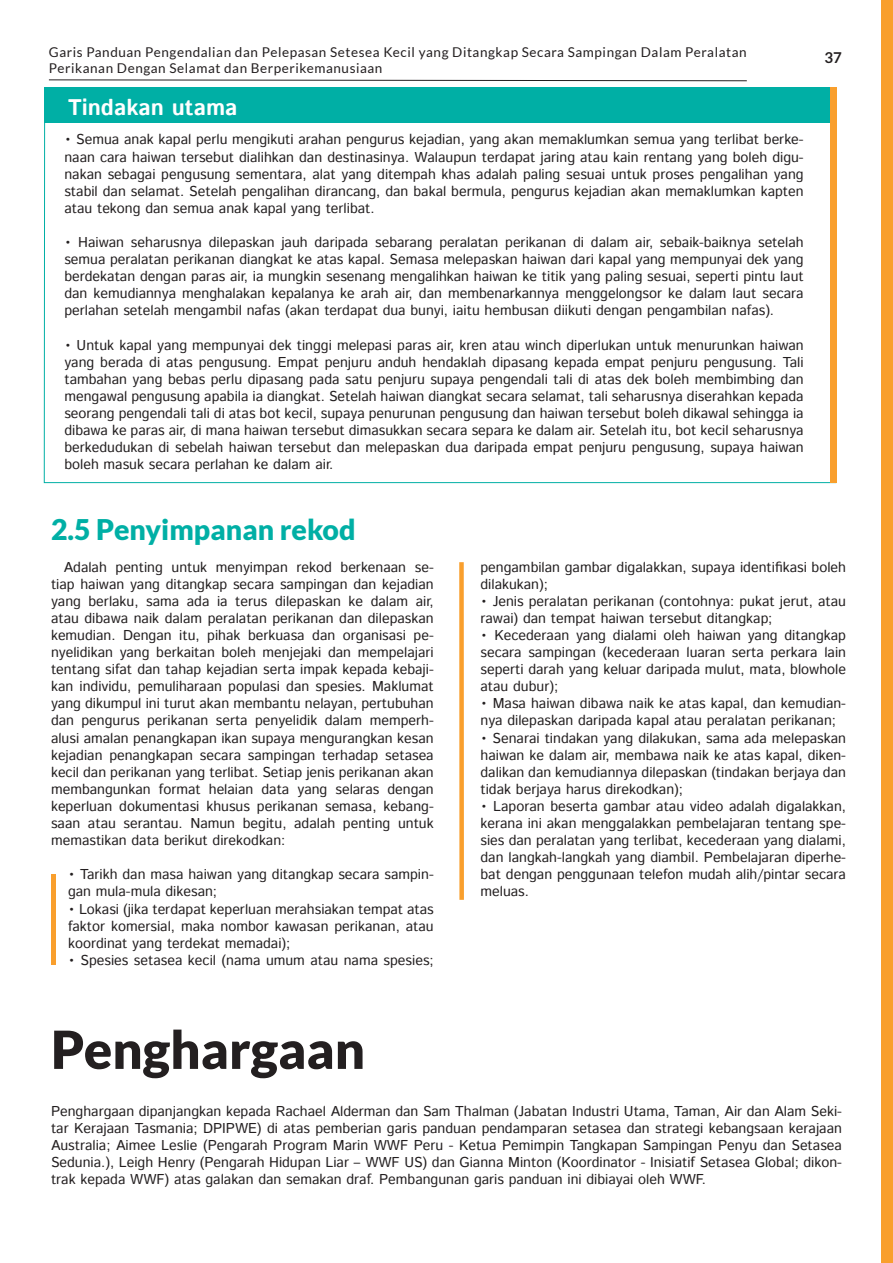
<style>
.page{position:relative;width:893px;height:1263px;background:#fff}
.page>*{position:absolute;margin:0;border:0;box-sizing:border-box;transform-origin:0 0}
.t1{font:900 52.5px "Lato";color:#231f20}
.t2{font:900 28.5px "Lato";color:#00afa5}
.t3{font:700 22.5px "Istok Web";color:#fff}
.t4{font:700 15px "Lato";color:#231f20}
.Paragraph{font:14.25px/17.1px "Istok Web";color:#231f20;text-align:justify}
.t5{font:13.5px/16.2px "Lato";letter-spacing:.04em;color:#231f20}
</style>
<div class="page">
<svg style="left:49px;top:79px;width:698px;height:2px"></svg>
<hr style="left:51px;top:874px;width:4px;height:90px;background:#f99f2d">
<div style="left:459px;top:562px;width:5px;height:338px;background:#f99f2d"></div>
<svg style="left:44px;top:87px;width:793px;height:396px"></svg>
<div style="left:45px;top:88px;width:790px;height:35px;background:#00afa5"></div>
<div style="left:831px;top:88px;width:6px;height:395px;background:#f99f2d"></div>
<div style="left:881px;top:0;width:12px;height:1263px;background:#f99f2d"></div>
<p class="t5" style="left:49px;top:44px;width:699px">Garis Panduan Pengendalian dan Pelepasan Setesea Kecil yang Ditangkap Secara Sampingan Dalam Peralatan<br>Perikanan Dengan Selamat dan Berperikemanusiaan</p>
<h3 class="t3" style="left:68px;top:92px;width:171px">Tindakan utama</h3>
<p class="Paragraph" style="left:64px;top:132px;width:741px">• Semua anak kapal perlu mengikuti arahan pengurus kejadian, yang akan memaklumkan semua yang terlibat berke&shy;naan cara haiwan tersebut dialihkan dan destinasinya. Walaupun terdapat jaring atau kain rentang yang boleh digu&shy;nakan sebagai pengusung sementara, alat yang ditempah khas adalah paling sesuai untuk proses pengalihan yang stabil dan selamat. Setelah pengalihan dirancang, dan bakal bermula, pengurus kejadian akan memaklumkan kapten atau tekong dan semua anak kapal yang terlibat.</p>
<p class="Paragraph" style="left:64px;top:234px;width:741px">• Haiwan seharusnya dilepaskan jauh daripada sebarang peralatan perikanan di dalam air, sebaik-baiknya setelah semua peralatan perikanan diangkat ke atas kapal. Semasa melepaskan haiwan dari kapal yang mempunyai dek yang berdekatan dengan paras air, ia mungkin sesenang mengalihkan haiwan ke titik yang paling sesuai, seperti pintu laut dan kemudiannya menghalakan kepalanya ke arah air, dan membenarkannya menggelongsor ke dalam laut secara perlahan setelah mengambil nafas (akan terdapat dua bunyi, iaitu hembusan diikuti dengan pengambilan nafas).</p>
<p class="Paragraph" style="left:64px;top:337px;width:741px">• Untuk kapal yang mempunyai dek tinggi melepasi paras air, kren atau winch diperlukan untuk menurunkan haiwan yang berada di atas pengusung. Empat penjuru anduh hendaklah dipasang kepada empat penjuru pengusung. Tali tambahan yang bebas perlu dipasang pada satu penjuru supaya pengendali tali di atas dek boleh membimbing dan mengawal pengusung apabila ia diangkat. Setelah haiwan diangkat secara selamat, tali seharusnya diserahkan kepada seorang pengendali tali di atas bot kecil, supaya penurunan pengusung dan haiwan tersebut boleh dikawal sehingga ia dibawa ke paras air, di mana haiwan tersebut dimasukkan secara separa ke dalam air. Setelah itu, bot kecil seharusnya berkedudukan di sebelah haiwan tersebut dan melepaskan dua daripada empat penjuru pengusung, supaya haiwan boleh masuk secara perlahan ke dalam air.</p>
<h2 class="t2" style="left:51px;top:513px;width:306px">2.5 Penyimpanan rekod</h2>
<p class="t4" style="left:824px;top:49px;width:19px">37</p>
<p class="Paragraph" style="left:51px;top:559px;width:384px;text-indent:13px">Adalah penting untuk menyimpan rekod berkenaan se&shy;tiap haiwan yang ditangkap secara sampingan dan kejadian yang berlaku, sama ada ia terus dilepaskan ke dalam air, atau dibawa naik dalam peralatan perikanan dan dilepaskan kemudian. Dengan itu, pihak berkuasa dan organisasi pe&shy;nyelidikan yang berkaitan boleh menjejaki dan mempelajari tentang sifat dan tahap kejadian serta impak kepada kebaji&shy;kan individu, pemuliharaan populasi dan spesies. Maklumat yang dikumpul ini turut akan membantu nelayan, pertubuhan dan pengurus perikanan serta penyelidik dalam memperh&shy;alusi amalan penangkapan ikan supaya mengurangkan kesan kejadian penangkapan secara sampingan terhadap setasea kecil dan perikanan yang terlibat. Setiap jenis perikanan akan membangunkan format helaian data yang selaras dengan keperluan dokumentasi khusus perikanan semasa, kebang&shy;saan atau serantau. Namun begitu, adalah penting untuk memastikan data berikut direkodkan:</p>
<p class="Paragraph" style="left:68px;top:867px;width:367px">• Tarikh dan masa haiwan yang ditangkap secara sampin&shy;gan mula-mula dikesan;</p>
<p class="Paragraph" style="left:68px;top:901px;width:367px">• Lokasi (jika terdapat keperluan merahsiakan tempat atas faktor komersial, maka nombor kawasan perikanan, atau koordinat yang terdekat memadai);</p>
<p class="Paragraph" style="left:68px;top:952px;width:367px">• Spesies setasea kecil (nama umum atau nama spesies;</p>
<h1 class="t1" style="left:51px;top:1019px;width:316px">Penghargaan</h1>
<p class="Paragraph" style="left:480px;top:559px;width:367px">pengambilan gambar digalakkan, supaya identifikasi boleh dilakukan);</p>
<p class="Paragraph" style="left:480px;top:593px;width:367px">• Jenis peralatan perikanan (contohnya: pukat jerut, atau rawai) dan tempat haiwan tersebut ditangkap;</p>
<p class="Paragraph" style="left:480px;top:627px;width:367px">• Kecederaan yang dialami oleh haiwan yang ditangkap secara sampingan (kecederaan luaran serta perkara lain seperti darah yang keluar daripada mulut, mata, blowhole atau dubur);</p>
<p class="Paragraph" style="left:480px;top:696px;width:367px">• Masa haiwan dibawa naik ke atas kapal, dan kemudian&shy;nya dilepaskan daripada kapal atau peralatan perikanan;</p>
<p class="Paragraph" style="left:480px;top:730px;width:367px">• Senarai tindakan yang dilakukan, sama ada melepaskan haiwan ke dalam air, membawa naik ke atas kapal, diken&shy;dalikan dan kemudiannya dilepaskan (tindakan berjaya dan tidak berjaya harus direkodkan);</p>
<p class="Paragraph" style="left:480px;top:798px;width:367px">• Laporan beserta gambar atau video adalah digalakkan, kerana ini akan menggalakkan pembelajaran tentang spe&shy;sies dan peralatan yang terlibat, kecederaan yang dialami, dan langkah-langkah yang diambil. Pembelajaran diperhe&shy;bat dengan penggunaan telefon mudah alih/pintar secara meluas.</p>
<p class="Paragraph" style="left:51px;top:1103px;width:792px">Penghargaan dipanjangkan kepada Rachael Alderman dan Sam Thalman (Jabatan Industri Utama, Taman, Air dan Alam Seki&shy;tar Kerajaan Tasmania; DPIPWE) di atas pemberian garis panduan pendamparan setasea dan strategi kebangsaan kerajaan Australia; Aimee Leslie (Pengarah Program Marin WWF Peru - Ketua Pemimpin Tangkapan Sampingan Penyu dan Setasea Sedunia.), Leigh Henry (Pengarah Hidupan Liar – WWF US) dan Gianna Minton (Koordinator - Inisiatif Setasea Global; dikon&shy;trak kepada WWF) atas galakan dan semakan draf. Pembangunan garis panduan ini dibiayai oleh WWF.</p>
</div>
